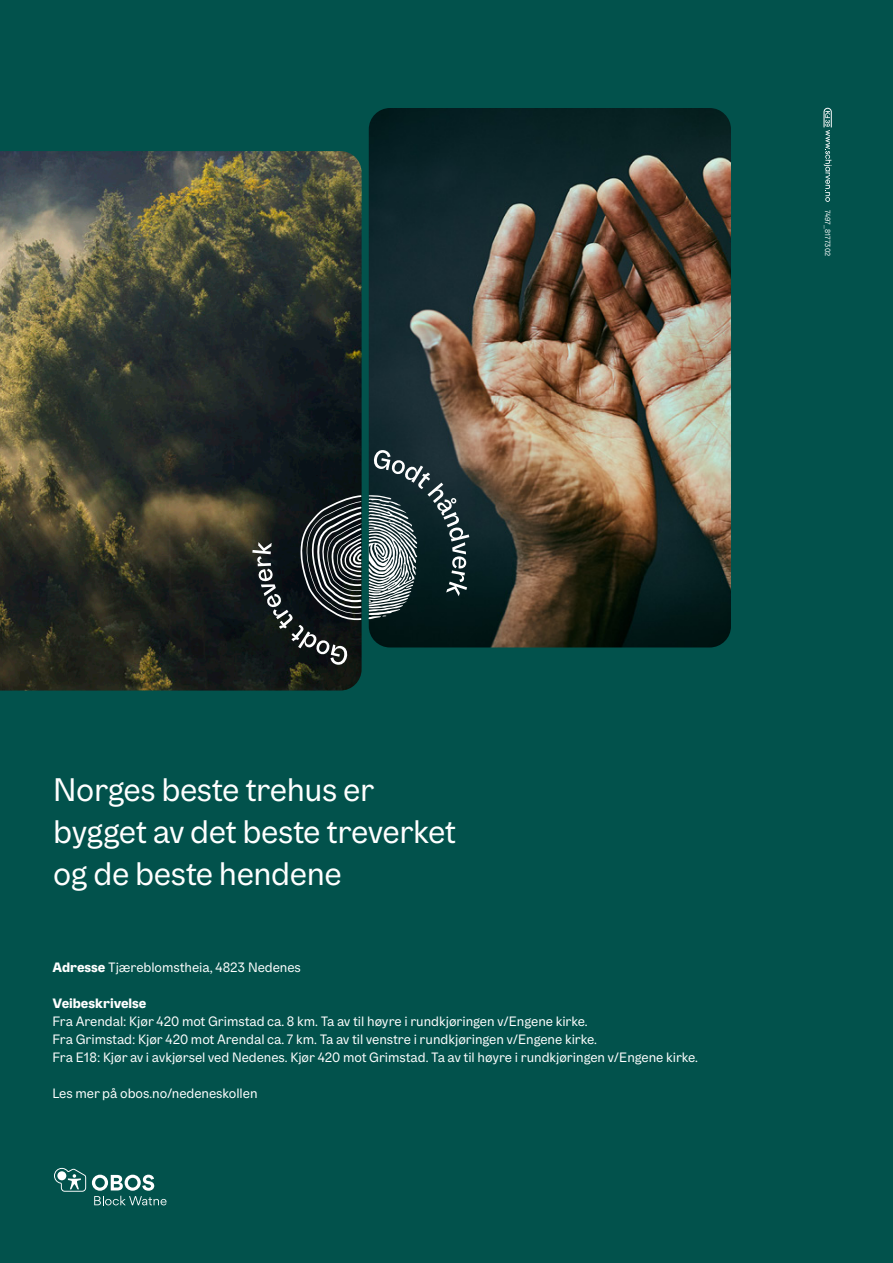
<style>
.page{position:relative;width:893px;height:1263px;background:#02524c}
.page>*{position:absolute;margin:0;border:0;box-sizing:border-box;transform-origin:0 0}
.t1{font:33px/42px "OBOS Text";letter-spacing:-.01em;color:#fff}
.t2{font:13.65px/18px "OBOS Text";color:#fff}
.t3{font:900 13.65px "OBOS Text";color:#fff}
.t4{font:7.5px "OBOS Text";color:#fff}
.s1{font-weight:900}
</style>
<div class="page">
<img style="left:369px;top:108px;width:362px;height:539px">
<img style="left:0;top:151px;width:362px;height:539px">
<svg style="left:368px;top:450px;width:101px;height:169px;background:#425456"></svg>
<svg style="left:252px;top:495px;width:110px;height:170px;background:#303536"></svg>
<svg style="left:54px;top:1168px;width:32px;height:24px"></svg>
<div style="left:57px;top:1171px;width:9px;height:9px;background:#fff;border-radius:50%"></div>
<svg style="left:92px;top:1175px;width:75px;height:30px"></svg>
<svg style="left:824px;top:108px;width:7px;height:94px"></svg>
<p class="t4" style="left:832px;top:210px;width:48px;rotate:90deg">7497_8177302</p>
<h1 class="t1" style="left:53px;top:769px;width:404px">Norges beste trehus er bygget av det beste treverket og de beste hendene</h1>
<p class="t2" style="left:53px;top:958px;width:250px"><span class="s1">Adresse</span> Tjæreblomstheia, 4823 Nedenes</p>
<p class="t3" style="left:53px;top:998px;width:95px">Veibeskrivelse</p>
<p class="t2" style="left:53px;top:1012px;width:647px">Fra Arendal: Kjør 420 mot Grimstad ca. 8 km. Ta av til høyre i rundkjøringen v/Engene kirke.<br>Fra Grimstad: Kjør 420 mot Arendal ca. 7 km. Ta av til venstre i rundkjøringen v/Engene kirke.<br>Fra E18: Kjør av i avkjørsel ved Nedenes. Kjør 420 mot Grimstad. Ta av til høyre i rundkjøringen v/Engene kirke.</p>
<p class="t2" style="left:53px;top:1084px;width:206px">Les mer på obos.no/nedeneskollen</p>
</div>
